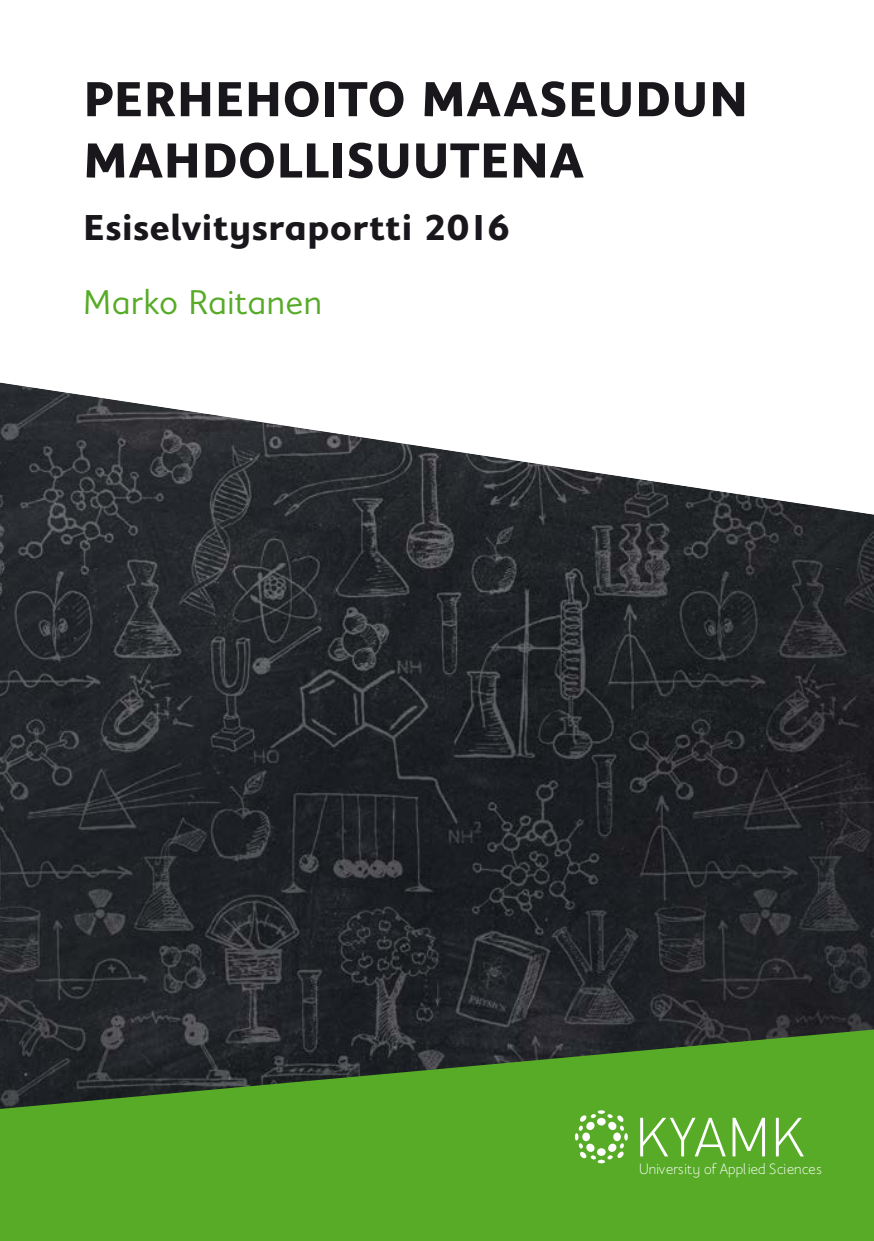
<style>
.page{position:relative;width:874px;height:1241px;background:#fff}
.page>*{position:absolute;margin:0;border:0;box-sizing:border-box;transform-origin:0 0}
.t1{font:700 52.5px/61.2px "Elisar DT Infant";letter-spacing:.015em;color:#1a171c}
.t2{font:700 38.5px "Elisar DT Infant";letter-spacing:.015em;color:#1a171c}
.t3{font:36.75px "Elisar DT Infant";letter-spacing:.02em;color:#57ab27}
.t4{font:300 15.92px "Elisar DT Infant";color:#fff}
</style>
<div class="page">
<img style="left:0;top:514px;width:873px;height:515px">
<svg style="left:0;top:382px;width:869px;height:132px"></svg>
<svg style="left:0;top:1029px;width:873px;height:211px;background:#4d9128"></svg>
<svg style="left:640px;top:1117px;width:163px;height:39px"></svg>
<svg style="left:574px;top:1110px;width:53px;height:53px"></svg>
<p class="t1" style="left:83px;top:68px;width:666px">PERHEHOITO MAASEUDUN<br>MAHDOLLISUUTENA</p>
<p class="t2" style="left:83px;top:205px;width:428px">Esiselvitysraportti 2016</p>
<p class="t3" style="left:83px;top:283px;width:240px">Marko Raitanen</p>
<p class="t4" style="left:638px;top:1159px;width:184px">University of Appl ied Sciences</p>
</div>
